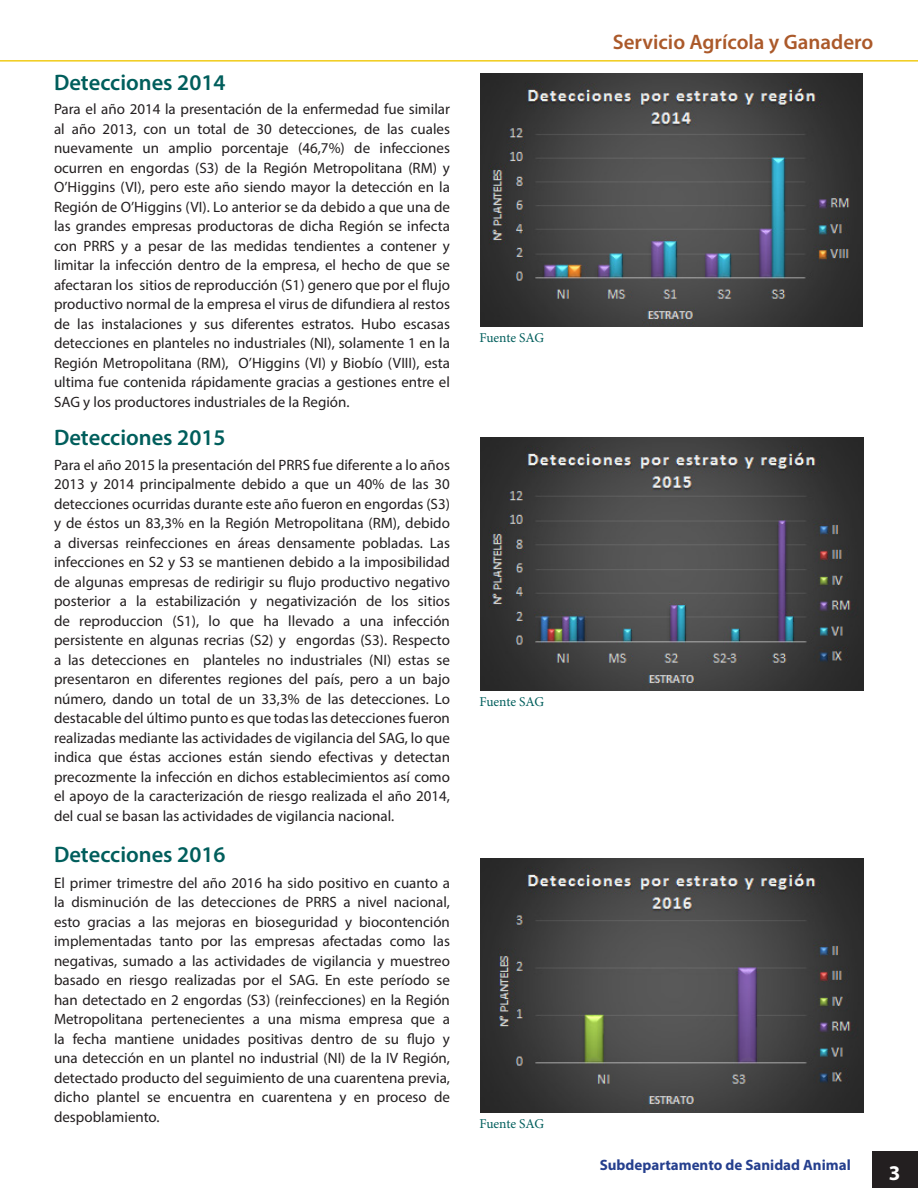
<style>
.page{position:relative;width:918px;height:1188px;background:#fff}
.page>*{position:absolute;margin:0;border:0;box-sizing:border-box;transform-origin:0 0}
.Head_1{font:600 22.5px "Myriad Pro";color:#005e5c}
.Subheading{font:600 21px "Myriad Pro";color:#ab592a}
.t1{font:700 21px "Myriad Pro";color:#fff}
.Body{font:15px/19.5px "Myriad Pro";color:#231f20;text-align:justify}
.t2{font:700 15px "Myriad Pro";color:#253f8e}
.t3{font:13.5px "Minion Pro";letter-spacing:-.005em;color:#005e5c}
</style>
<div class="page">
<hr style="left:0;top:60px;width:918px;height:2px;background:#f0cb18">
<div style="left:872px;top:1151px;width:46px;height:37px;background:#231f20"></div>
<img style="left:480px;top:858px;width:384px;height:254px">
<img style="left:480px;top:437px;width:384px;height:254px">
<img style="left:480px;top:73px;width:383px;height:254px">
<p class="Head_1" style="left:54px;top:68px;width:173px">Detecciones 2014</p>
<p class="Body" style="left:54px;top:99px;width:398px">Para el año 2014 la presentación de la enfermedad fue similar al año 2013, con un total de 30 detecciones, de las cuales nuevamente un amplio porcentaje (46,7%) de infecciones ocurren en engordas (S3) de la Región Metropolitana (RM) y O’Higgins (VI), pero este año siendo mayor la detección en la Región de O’Higgins (VI). Lo anterior se da debido a que una de las grandes empresas productoras de dicha Región se infecta con PRRS y a pesar de las medidas tendientes a contener y limitar la infección dentro de la empresa, el hecho de que se afectaran los sitios de reproducción (S1) genero que por el flujo productivo normal de la empresa el virus de difundiera al restos de las instalaciones y sus diferentes estratos. Hubo escasas detecciones en planteles no industriales (NI), solamente 1 en la Región Metropolitana (RM), O’Higgins (VI) y Biobío (VIII), esta ultima fue contenida rápidamente gracias a gestiones entre el SAG y los productores industriales de la Región.</p>
<p class="Head_1" style="left:54px;top:423px;width:173px">Detecciones 2015</p>
<p class="Body" style="left:54px;top:455px;width:398px">Para el año 2015 la presentación del PRRS fue diferente a lo años 2013 y 2014 principalmente debido a que un 40% de las 30 detecciones ocurridas durante este año fueron en engordas (S3) y de éstos un 83,3% en la Región Metropolitana (RM), debido a diversas reinfecciones en áreas densamente pobladas. Las infecciones en S2 y S3 se mantienen debido a la imposibilidad de algunas empresas de redirigir su flujo productivo negativo posterior a la estabilización y negativización de los sitios de reproduccion (S1), lo que ha llevado a una infección persistente en algunas recrias (S2) y engordas (S3). Respecto a las detecciones en planteles no industriales (NI) estas se presentaron en diferentes regiones del país, pero a un bajo número, dando un total de un 33,3% de las detecciones. Lo destacable del último punto es que todas las detecciones fueron realizadas mediante las actividades de vigilancia del SAG, lo que indica que éstas acciones están siendo efectivas y detectan precozmente la infección en dichos establecimientos así como el apoyo de la caracterización de riesgo realizada el año 2014, del cual se basan las actividades de vigilancia nacional.</p>
<p class="Head_1" style="left:54px;top:840px;width:173px">Detecciones 2016</p>
<p class="Body" style="left:54px;top:873px;width:398px">El primer trimestre del año 2016 ha sido positivo en cuanto a la disminución de las detecciones de PRRS a nivel nacional, esto gracias a las mejoras en bioseguridad y biocontención implementadas tanto por las empresas afectadas como las negativas, sumado a las actividades de vigilancia y muestreo basado en riesgo realizadas por el SAG. En este período se han detectado en 2 engordas (S3) (reinfecciones) en la Región Metropolitana pertenecientes a una misma empresa que a la fecha mantiene unidades positivas dentro de su flujo y una detección en un plantel no industrial (NI) de la IV Región, detectado producto del seguimiento de una cuarentena previa, dicho plantel se encuentra en cuarentena y en proceso de despoblamiento.</p>
<p class="t3" style="left:480px;top:328px;width:66px">Fuente SAG</p>
<p class="t3" style="left:480px;top:692px;width:66px">Fuente SAG</p>
<p class="t3" style="left:480px;top:1115px;width:66px">Fuente SAG</p>
<p class="Subheading" style="left:613px;top:29px;width:262px">Servicio Agrícola y Ganadero</p>
<p class="t2" style="left:600px;top:1155px;width:253px">Subdepartamento de Sanidad Animal</p>
<p class="t1" style="left:889px;top:1160px;width:13px">3</p>
</div>
